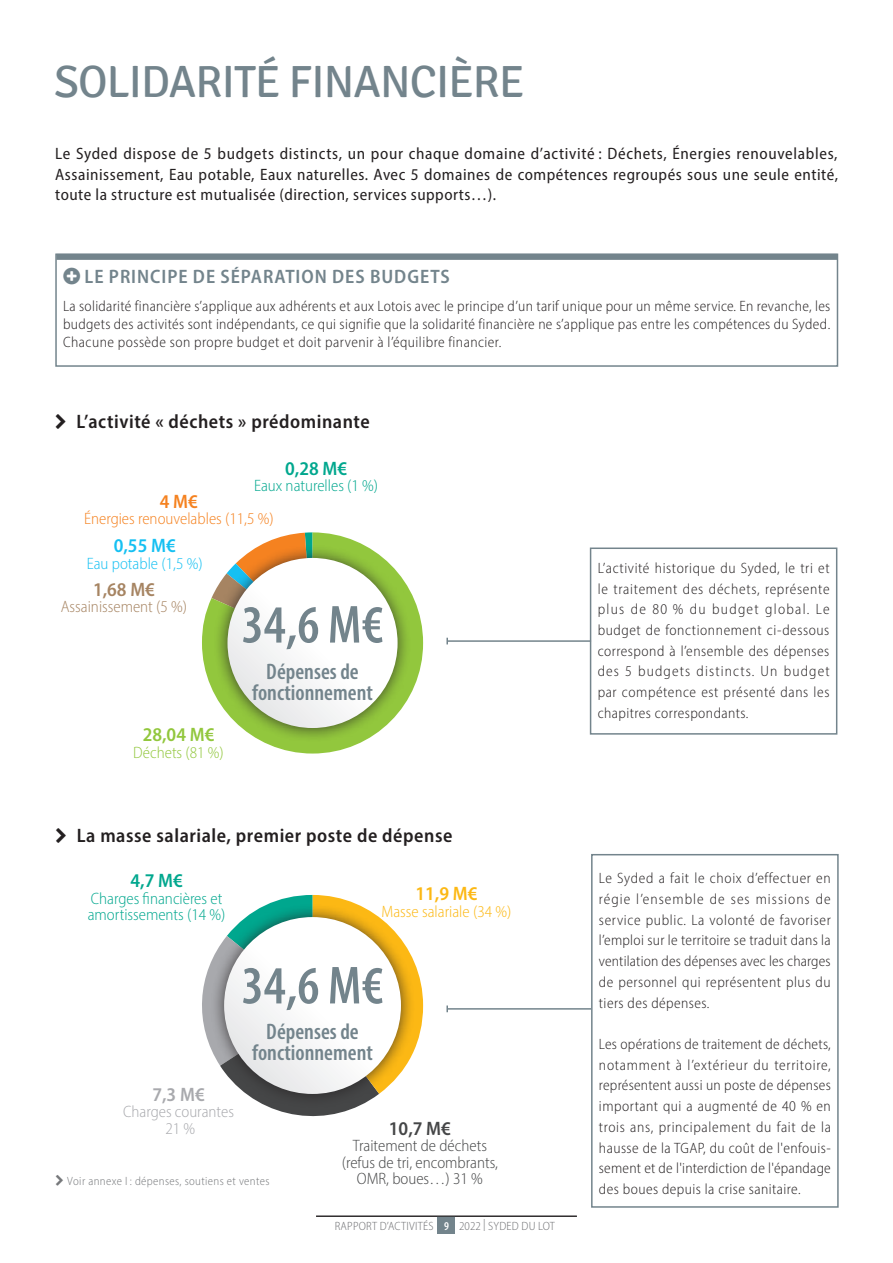
<style>
.page{position:relative;width:893px;height:1263px;background:#fff}
.page>*{position:absolute;margin:0;border:0;box-sizing:border-box;transform-origin:0 0}
.t1{font:600 condensed 54px "Myriad Pro";color:#73848c}
.t2{font:45px "Signika";letter-spacing:-.02em;color:#73848c}
.t3{font:600 condensed 22.5px/21px "Myriad Pro";color:#73848c;text-align:center}
.t4{font:600 semi-condensed 19.5px "Myriad Pro";letter-spacing:.03em;color:#231f20}
.t5{font:600 semi-condensed 19.5px "Myriad Pro";letter-spacing:.05em;color:#73848c}
.t6{font:600 semi-condensed 19.5px "Myriad Pro";color:#00a78e}
.t7{font:600 semi-condensed 19.5px "Myriad Pro";color:#92c73d}
.t8{font:600 semi-condensed 19.5px "Myriad Pro";color:#15c0f2}
.t9{font:600 semi-condensed 19.5px "Myriad Pro";color:#a68462}
.t10{font:600 semi-condensed 19.5px "Myriad Pro";color:#fcb814}
.t11{font:600 semi-condensed 19.5px "Myriad Pro";color:#454647}
.t12{font:600 semi-condensed 19.5px "Myriad Pro";color:#a8a9ad}
.t13{font:600 semi-condensed 19.5px "Myriad Pro";color:#f58220}
.t14{font:semi-condensed 16.5px/20.7px "Myriad Pro";letter-spacing:.03em;color:#231f20;text-align:justify}
.t15{font:300 semi-condensed 16.5px/16.5px "Myriad Pro";color:#00a78e}
.t16{font:300 semi-condensed 16.5px/16.5px "Myriad Pro";color:#454647;text-align:center}
.t17{font:300 semi-condensed 16.5px "Myriad Pro";color:#f58220}
.t18{font:300 semi-condensed 16.5px "Myriad Pro";color:#fcb814}
.t19{font:300 semi-condensed 16.5px/16.5px "Myriad Pro";color:#a8a9ad;text-align:center}
.t20{font:300 semi-condensed 16.5px "Myriad Pro";color:#a68462}
.t21{font:300 semi-condensed 16.5px "Myriad Pro";color:#15c0f2}
.t22{font:300 semi-condensed 16.5px "Myriad Pro";color:#92c73d}
.t23{font:300 semi-condensed 15px/20.7px "Myriad Pro";letter-spacing:.03em;color:#231f20;text-align:justify}
.t24{font:300 semi-condensed 12px "Myriad Pro";letter-spacing:.03em;color:#76787b}
.t25{font:300 semi-condensed 12px "Myriad Pro";letter-spacing:.02em;color:#6c6d70}
.s1{font-weight:600;font-stretch:condensed;color:#fff}
</style>
<div class="page">
<div style="left:56px;top:254px;width:781px;height:6px;background:#73848c"></div>
<div style="left:55px;top:253px;width:783px;height:114px;border:2px solid #73848c"></div>
<svg style="left:202px;top:532px;width:221px;height:221px"></svg>
<div style="left:214px;top:544px;width:197px;height:198px;background:#231f20;opacity:.75"></div>
<div style="left:227px;top:558px;width:171px;height:170px;background:linear-gradient(to right,#eeefef,#fff);border-radius:85px"></div>
<svg style="left:202px;top:895px;width:221px;height:222px"></svg>
<div style="left:210px;top:903px;width:205px;height:205px;background:#231f20;opacity:.75"></div>
<div style="left:224px;top:917px;width:177px;height:177px;background:linear-gradient(to right,#eff0f1,#fff);border-radius:88px"></div>
<div style="left:590px;top:547px;width:247px;height:188px;border:2px solid #73848c"></div>
<hr style="left:447px;top:640px;width:144px;height:2px;background:#73848c">
<div style="left:591px;top:854px;width:248px;height:354px;border:2px solid #73848c"></div>
<hr style="left:447px;top:1008px;width:144px;height:2px;background:#73848c">
<svg style="left:446px;top:1005px;width:2px;height:7px"></svg>
<div style="left:438px;top:1216px;width:17px;height:17px;background:#73848c"></div>
<hr style="left:316px;top:1216px;width:261px;height:1px;background:#231f20">
<h2 class="t2" style="left:54px;top:56px;width:472px">SOLIDARITÉ FINANCIÈRE</h2>
<p class="t14" style="left:55px;top:143px;width:784px">Le Syded dispose de 5 budgets distincts, un pour chaque domaine d’activité : Déchets, Énergies renouvelables, Assainissement, Eau potable, Eaux naturelles. Avec 5 domaines de compétences regroupés sous une seule entité, toute la structure est mutualisée (direction, services supports…).</p>
<h3 class="t5" style="left:85px;top:264px;width:367px">LE PRINCIPE DE SÉPARATION DES BUDGETS</h3>
<p class="t23" style="left:63px;top:297px;width:769px;line-height:18px">La solidarité financière s’applique aux adhérents et aux Lotois avec le principe d’un tarif unique pour un même service. En revanche, les budgets des activités sont indépendants, ce qui signifie que la solidarité financière ne s’applique pas entre les compétences du Syded.<br>Chacune possède son propre budget et doit parvenir à l’équilibre financier.</p>
<h3 class="t4" style="left:77px;top:409px;width:295px">L’activité « déchets » prédominante</h3>
<h3 class="t6" style="left:285px;top:456px;width:63px">0,28 M€</h3>
<p class="t15" style="left:254px;top:477px;width:126px">Eaux naturelles (1 %)</p>
<h3 class="t13" style="left:160px;top:489px;width:40px">4M€</h3>
<p class="t17" style="left:84px;top:509px;width:191px">Énergies renouvelables (11,5 %)</p>
<h3 class="t8" style="left:114px;top:534px;width:63px">0,55 M€</h3>
<p class="t21" style="left:87px;top:553px;width:117px">Eau potable (1,5 %)</p>
<h3 class="t9" style="left:93px;top:577px;width:63px">1,68 M€</h3>
<p class="t20" style="left:61px;top:597px;width:128px">Assainissement (5 %)</p>
<h1 class="t1" style="left:242px;top:591px;width:143px">34,6 M€</h1>
<h3 class="t3" style="left:252px;top:660px;width:122px">Dépenses de fonctionnement</h3>
<h3 class="t7" style="left:143px;top:723px;width:73px">28,04 M€</h3>
<p class="t22" style="left:133px;top:743px;width:92px">Déchets (81 %)</p>
<h3 class="t4" style="left:77px;top:823px;width:377px">La masse salariale, premier poste de dépense</h3>
<h3 class="t6" style="left:130px;top:868px;width:54px">4,7 M€</h3>
<p class="t15" style="left:88px;top:890px;width:139px">Charges financières et amortissements (14 %)</p>
<h3 class="t10" style="left:415px;top:881px;width:63px">11,9 M€</h3>
<p class="t18" style="left:381px;top:901px;width:132px">Masse salariale (34 %)</p>
<h1 class="t1" style="left:242px;top:952px;width:143px">34,6 M€</h1>
<h3 class="t3" style="left:252px;top:1021px;width:122px">Dépenses de fonctionnement</h3>
<h3 class="t12" style="left:152px;top:1082px;width:54px">7,3 M€</h3>
<p class="t19" style="left:123px;top:1103px;width:112px">Charges courantes<br>21%</p>
<p class="t24" style="left:67px;top:1174px;width:204px">Voir annexe I : dépenses, soutiens et ventes</p>
<h3 class="t11" style="left:389px;top:1116px;width:63px">10,7 M€</h3>
<p class="t16" style="left:342px;top:1137px;width:158px">Traitement de déchets (refus de tri, encombrants,<br>OMR, boues…) 31 %</p>
<p class="t25" style="left:335px;top:1219px;width:100px">RAPPORT D’ACTIVITÉS</p>
<p class="t25" style="left:444px;top:1219px;width:112px"><span class="s1">9</span> 2022 | SYDED DU LOT</p>
<p class="t23" style="left:598px;top:557px;width:233px">L’activité historique du Syded, le tri et le traitement des déchets, représente plus de 80 % du budget global. Le budget de fonctionnement ci-dessous correspond à l’ensemble des dépenses des 5 budgets distincts. Un budget par compétence est présenté dans les chapitres correspondants.</p>
<p class="t23" style="left:599px;top:868px;width:233px">Le Syded a fait le choix d’effectuer en régie l’ensemble de ses missions de service public. La volonté de favoriser l’emploi sur le territoire se traduit dans la ventilation des dépenses avec les charges de personnel qui représentent plus du tiers des dépenses.</p>
<p class="t23" style="left:599px;top:1033px;width:233px">Les opérations de traitement de déchets, notamment à l’extérieur du territoire, représentent aussi un poste de dépenses important qui a augmenté de 40 % en trois ans, principalement du fait de la hausse de la TGAP, du coût de l'enfouis&shy;sement et de l'interdiction de l'épandage des boues depuis la crise sanitaire.</p>
</div>
